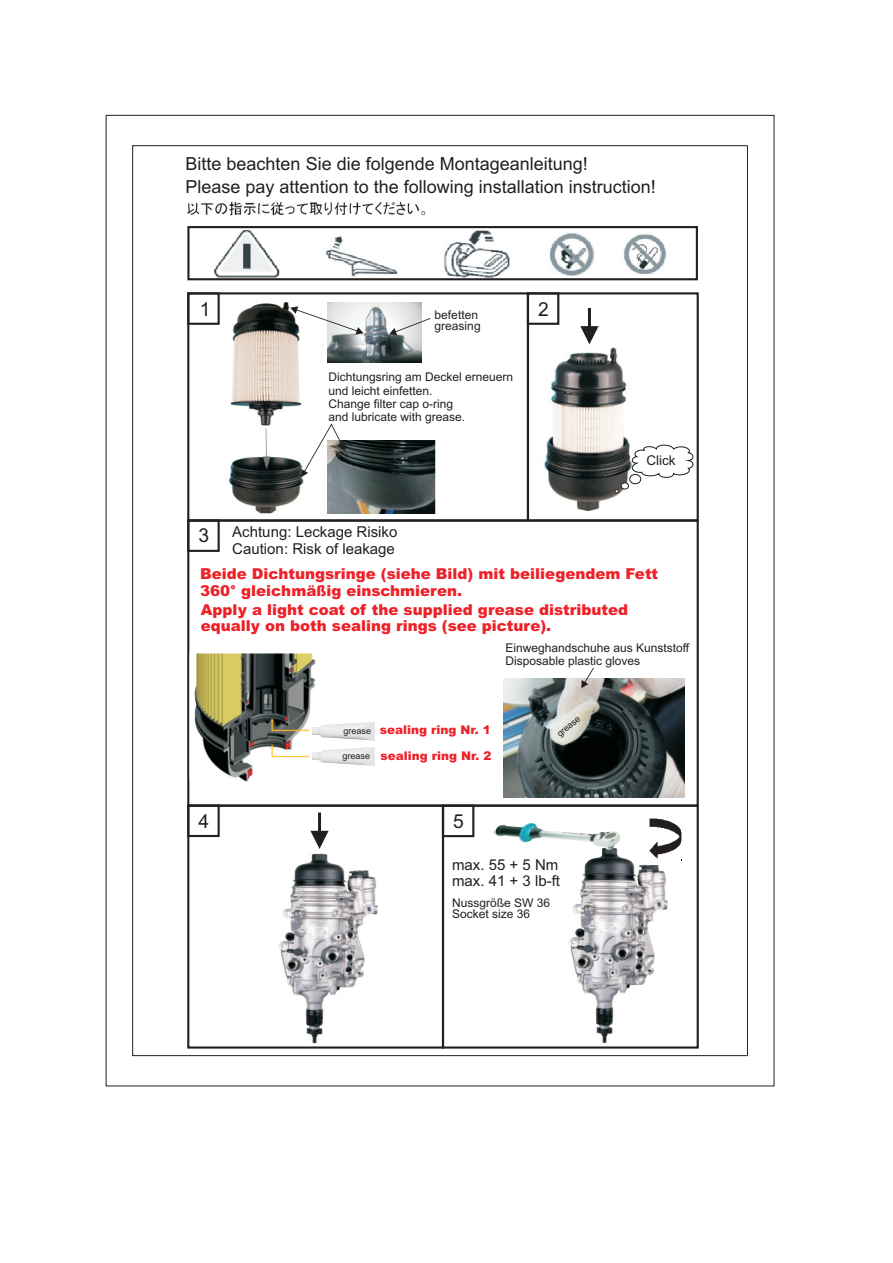
<style>
.page{position:relative;width:893px;height:1263px;background:#fff}
.page>*{position:absolute;margin:0;border:0;box-sizing:border-box;transform-origin:0 0}
.t1{font:19.2px "Arial";color:#231f20}
.t2{font:18px/23.1px "Arial";color:#231f20}
.t3{font:900 15px/15.5px "Arial";color:#ee2028}
.t4{font:15px/15.1px "Arial";color:#231f20}
.t5{font:13.5px "Arial";color:#231f20}
.t6{font:12px/11.2px "Arial";color:#231f20}
.t7{font:900 12px "Arial";color:#ee2028}
.t8{font:9px "Arial";color:#231f20}
</style>
<div class="page">
<div style="left:187px;top:292px;width:342px;height:230px;border:2px solid #231f20"></div>
<div style="left:187px;top:804px;width:257px;height:244px;border:2px solid #231f20"></div>
<div style="left:187px;top:519px;width:512px;height:288px;border:2px solid #231f20"></div>
<div style="left:527px;top:292px;width:172px;height:230px;border:2px solid #231f20"></div>
<div style="left:442px;top:804px;width:257px;height:244px;border:2px solid #231f20"></div>
<div style="left:187px;top:292px;width:33px;height:33px;border:2px solid #231f20"></div>
<img style="left:198px;top:299px;width:106px;height:215px">
<img style="left:544px;top:347px;width:86px;height:164px">
<svg style="left:310px;top:812px;width:19px;height:37px"></svg>
<svg style="left:580px;top:308px;width:19px;height:36px"></svg>
<svg style="left:615px;top:444px;width:79px;height:49px"></svg>
<img style="left:649px;top:819px;width:32px;height:32px">
<img style="left:187px;top:201px;width:239px;height:15px">
<div style="left:527px;top:292px;width:32px;height:33px;border:2px solid #231f20"></div>
<div style="left:187px;top:804px;width:33px;height:33px;border:2px solid #231f20"></div>
<div style="left:187px;top:519px;width:33px;height:33px;border:2px solid #231f20"></div>
<div style="left:442px;top:805px;width:32px;height:32px;border:2px solid #231f20"></div>
<hr style="left:747px;top:146px;width:1px;height:909px;background:#231f20">
<img style="left:279px;top:853px;width:99px;height:191px">
<img style="left:569px;top:848px;width:104px;height:196px">
<img style="left:494px;top:823px;width:126px;height:27px">
<img style="left:194px;top:653px;width:122px;height:129px">
<img style="left:312px;top:722px;width:63px;height:19px">
<img style="left:312px;top:747px;width:63px;height:19px">
<img style="left:504px;top:678px;width:180px;height:120px">
<img style="left:328px;top:440px;width:108px;height:74px">
<img style="left:214px;top:229px;width:452px;height:48px">
<div style="left:187px;top:226px;width:511px;height:54px;border:2px solid #231f20"></div>
<svg style="left:581px;top:668px;width:13px;height:20px"></svg>
<img style="left:327px;top:303px;width:94px;height:60px">
<svg style="left:389px;top:318px;width:42px;height:17px"></svg>
<svg style="left:301px;top:423px;width:44px;height:54px"></svg>
<svg style="left:290px;top:306px;width:74px;height:29px"></svg>
<h2 class="t2" style="left:186px;top:154px;width:472px">Bitte beachten Sie die folgende Montageanleitung!<br>Please pay attention to the following installation instruction!</h2>
<h1 class="t1" style="left:200px;top:301px;width:12px">1</h1>
<h1 class="t1" style="left:538px;top:301px;width:12px">2</h1>
<p class="t6" style="left:435px;top:311px;width:48px">befetten greasing</p>
<p class="t6" style="left:328px;top:372px;width:186px">Dichtungsring am Deckel erneuern</p>
<p class="t6" style="left:328px;top:386px;width:106px">und leicht einfetten.</p>
<p class="t6" style="left:328px;top:398px;width:138px;line-height:13.4px">Change filter cap o-ring and lubricate with grease.</p>
<h1 class="t1" style="left:199px;top:528px;width:12px">3</h1>
<p class="t4" style="left:232px;top:525px;width:167px;line-height:16.8px">Achtung: Leckage Risiko<br>Caution: Risk of leakage</p>
<p class="t5" style="left:646px;top:455px;width:31px">Click</p>
<p class="t3" style="left:200px;top:567px;width:459px">Beide Dichtungsringe (siehe Bild) mit beiliegendem Fett</p>
<p class="t3" style="left:200px;top:585px;width:263px">360° gleichmäßig einschmieren.</p>
<p class="t3" style="left:201px;top:604px;width:429px">Apply a light coat of the supplied grease distributed equally on both sealing rings (see picture).</p>
<h1 class="t1" style="left:199px;top:814px;width:12px">4</h1>
<p class="t6" style="left:505px;top:644px;width:185px">Einweghandschuhe aus Kunststoff</p>
<p class="t6" style="left:505px;top:656px;width:136px">Disposable plastic gloves</p>
<p class="t8" style="left:344px;top:727px;width:29px">grease</p>
<p class="t8" style="left:343px;top:752px;width:29px">grease</p>
<p class="t7" style="left:380px;top:725px;width:113px">sealing ring Nr. 1</p>
<p class="t7" style="left:380px;top:751px;width:113px">sealing ring Nr. 2</p>
<p class="t8" style="left:556px;top:732px;width:29px;rotate:-40deg">grease</p>
<h1 class="t1" style="left:453px;top:814px;width:12px">5</h1>
<p class="t4" style="left:452px;top:859px;width:109px">max. 55 + 5 Nm max. 41 + 3 lb-ft</p>
<p class="t6" style="left:452px;top:898px;width:100px">Nussgröße SW 36<br>Socket size 36</p>
</div>
